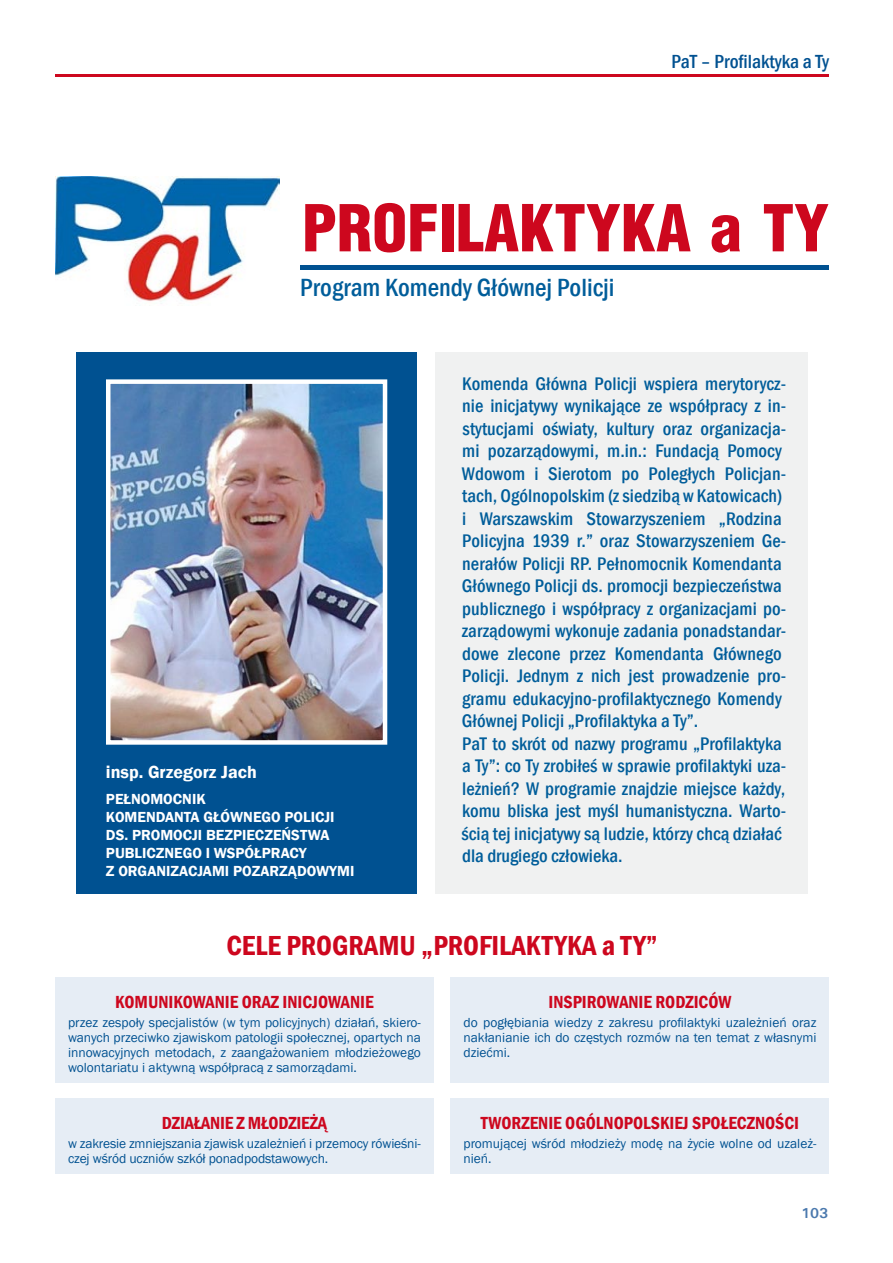
<style>
.page{position:relative;width:893px;height:1263px;background:#fff}
.page>*{position:absolute;margin:0;border:0;box-sizing:border-box;transform-origin:0 0}
.t1{font:900 63px "Switzerland Cond";color:#cd071e}
.t2{font:600 condensed 28.35px "Franklin Gothic";color:#cd071e}
.t3{font:500 condensed 25.65px "Franklin Gothic";color:#005d9a}
.t4{font:500 condensed 19.5px "Franklin Gothic";color:#005191}
.t5{font:500 condensed 18.75px/22.5px "Franklin Gothic";letter-spacing:.005em;color:#005d9a}
.t6{font:600 condensed 18px "Franklin Gothic";color:#cd071e}
.t7{font:600 18px "Franklin Gothic";color:#fff}
.t8{font:600 15px/18px "Franklin Gothic";color:#fff}
.t9{font:700 14.4px "Univers";color:#4b79ae}
.t10{font:13.5px/15px "Franklin Gothic";color:#005191;text-align:justify}
</style>
<div class="page">
<hr style="left:55px;top:74px;width:774px;height:3px;background:#cd071e">
<div style="left:436px;top:352px;width:372px;height:541px;background:#f0f1f1"></div>
<img style="left:55px;top:176px;width:225px;height:126px">
<div style="left:77px;top:352px;width:340px;height:541px;background:#005191"></div>
<img style="left:111px;top:384px;width:271px;height:356px">
<div style="left:106px;top:379px;width:281px;height:366px;border:4px solid #fff"></div>
<div style="left:300px;top:265px;width:529px;height:5px;background:#005191"></div>
<div style="left:55px;top:977px;width:379px;height:105px;background:#e6edf5"></div>
<div style="left:55px;top:1098px;width:379px;height:76px;background:#e6edf5"></div>
<div style="left:451px;top:977px;width:378px;height:105px;background:#e6edf5"></div>
<div style="left:451px;top:1098px;width:378px;height:76px;background:#e6edf5"></div>
<p class="t4" style="left:671px;top:48px;width:159px">PaT – Profilaktyka a Ty</p>
<h1 class="t1" style="left:302px;top:188px;width:529px">PROFILAKTYKA A TY</h1>
<h3 class="t3" style="left:300px;top:271px;width:316px">Program Komendy Głównej Policji</h3>
<p class="t7" style="left:106px;top:761px;width:152px">INSP. GRZEGORZ JACH</p>
<p class="t8" style="left:106px;top:791px;width:250px">PEŁNOMOCNIK<br>KOMENDANTA GŁÓWNEGO POLICJI<br>DS. PROMOCJI BEZPIECZEŃSTWA<br>PUBLICZNEGO I WSPÓŁPRACY<br>Z ORGANIZACJAMI POZARZĄDOWYMI</p>
<p class="t5" style="left:462px;top:372px;width:326px">Komenda Główna Policji wspiera merytorycz&shy;nie inicjatywy wynikające ze współpracy z in&shy;stytucjami oświaty, kultury oraz organizacja&shy;mi pozarządowymi, m.in.: Fundacją Pomocy Wdowom i Sierotom po Poległych Policjan&shy;tach, Ogólnopolskim (z siedzibą w Katowicach) i Warszawskim Stowarzyszeniem „Rodzina Policyjna 1939 r.” oraz Stowarzyszeniem Ge&shy;nerałów Policji RP. Pełnomocnik Komendanta Głównego Policji ds. promocji bezpieczeństwa publicznego i współpracy z organizacjami po&shy;zarządowymi wykonuje zadania ponadstandar&shy;dowe zlecone przez Komendanta Głównego Policji. Jednym z nich jest prowadzenie pro&shy;gramu edukacyjno-profilaktycznego Komendy Głównej Policji „Profilaktyka a Ty”.<br>PaT to skrót od nazwy programu „Profilaktyka a Ty”: co Ty zrobiłeś w sprawie profilaktyki uza&shy;leżnień? W programie znajdzie miejsce każdy, komu bliska jest myśl humanistyczna. Warto&shy;ścią tej inicjatywy są ludzie, którzy chcą działać dla drugiego człowieka.</p>
<h2 class="t2" style="left:227px;top:927px;width:433px">CELE PROGRAMU „PROFILAKTYKA A TY”</h2>
<p class="t6" style="left:115px;top:989px;width:260px">KOMUNIKOWANIE ORAZ INICJOWANIE</p>
<p class="t10" style="left:68px;top:1015px;width:354px">przez zespoły specjalistów (w tym policyjnych) działań, skiero&shy;wanych przeciwko zjawiskom patologii społecznej, opartych na innowacyjnych metodach, z zaangażowaniem młodzieżowego wolontariatu i aktywną współpracą z samorządami.</p>
<p class="t6" style="left:162px;top:1111px;width:166px">DZIAŁANIE Z MŁODZIEŻĄ</p>
<p class="t10" style="left:68px;top:1136px;width:354px">w zakresie zmniejszania zjawisk uzależnień i przemocy rówieśni&shy;czej wśród uczniów szkół ponadpodstawowych.</p>
<p class="t6" style="left:548px;top:989px;width:184px">INSPIROWANIE RODZICÓW</p>
<p class="t10" style="left:463px;top:1015px;width:354px">do pogłębiania wiedzy z zakresu profilaktyki uzależnień oraz nakłanianie ich do częstych rozmów na ten temat z własnymi dziećmi.</p>
<p class="t6" style="left:481px;top:1111px;width:320px">TWORZENIE OGÓLNOPOLSKIEJ SPOŁECZNOŚCI</p>
<p class="t10" style="left:463px;top:1136px;width:354px">promującej wśród młodzieży modę na życie wolne od uzależ&shy;nień.</p>
<p class="t9" style="left:801px;top:1204px;width:29px">103</p>
</div>
